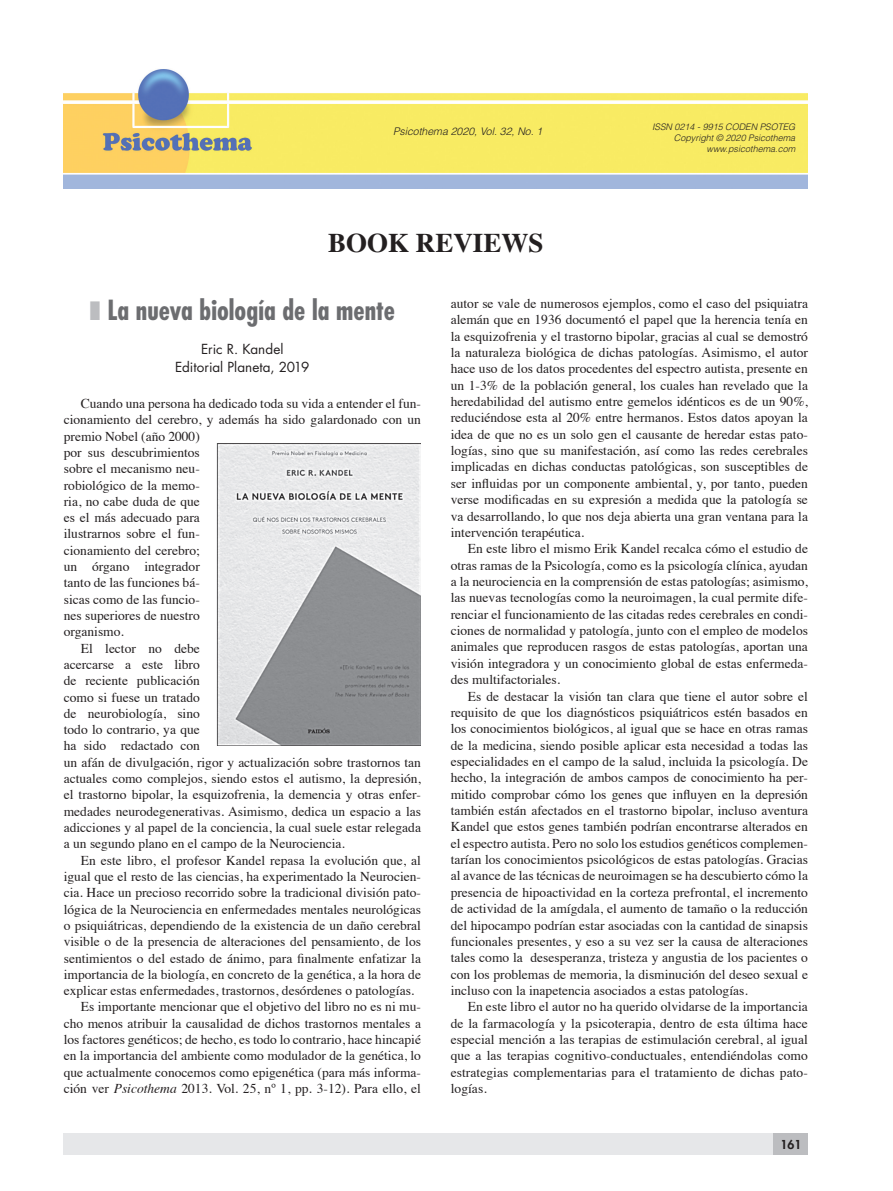
<style>
.page{position:relative;width:893px;height:1191px;background:#fff}
.page>*{position:absolute;margin:0;border:0;box-sizing:border-box;transform-origin:0 0}
.t1{font:700 condensed 27px "Futura Std";color:#6c6d70}
.t2{font:700 27px "Times";color:#231f20}
.t3{font:13.5px/16.4px "Times";color:#231f20;text-align:justify}
.t4{font:13.5px/18px "Futura Std";color:#231f20;text-align:center}
.t5{font:800 12px "Futura Std";color:#231f20}
.t6{font:italic 300 10.5px "Helvetica LT Std";color:#231f20}
.t7{font:italic 300 9px/11.2px "Helvetica LT Std";color:#231f20;text-align:right}
.s1{color:#bcbdc0}
.s2{font-style:italic}
</style>
<div class="page">
<div style="left:64px;top:1133px;width:710px;height:21px;background:#e6e7e9"></div>
<div style="left:774px;top:1133px;width:34px;height:21px;background:#bcbdc0"></div>
<img style="left:64px;top:69px;width:744px;height:119px">
<img style="left:217px;top:443px;width:204px;height:302px">
<p class="t6" style="left:393px;top:125px;width:151px">Psicothema 2020, Vol. 32, No. 1</p>
<h1 class="t2" style="left:328px;top:232px;width:217px">BOOK REVIEWS</h1>
<p class="t7" style="left:652px;top:121px;width:145px">ISSN 0214 - 9915 CODEN PSOTEG<br>Copyright © 2020 Psicothema www.psicothema.com</p>
<h1 class="t1" style="left:90px;top:297px;width:307px"><span class="s1">❚</span> La nueva biología de la mente</h1>
<p class="t4" style="left:175px;top:341px;width:136px">Eric R. Kandel<br>Editorial Planeta, 2019</p>
<p class="t3" style="left:81px;top:396px;width:342px">Cuando una persona ha dedicado toda su vida a entender el fun-</p>
<p class="t3" style="left:64px;top:413px;width:359px">cionamiento del cerebro, y además ha sido galardonado con un</p>
<p class="t3" style="left:64px;top:429px;width:138px">premio Nobel (año 2000)</p>
<p class="t3" style="left:64px;top:445px;width:138px">por sus descubrimientos</p>
<p class="t3" style="left:64px;top:461px;width:138px">sobre el mecanismo neu-</p>
<p class="t3" style="left:64px;top:478px;width:138px">robiológico de la memo-</p>
<p class="t3" style="left:64px;top:494px;width:138px">ria, no cabe duda de que</p>
<p class="t3" style="left:64px;top:510px;width:138px">es el más adecuado para</p>
<p class="t3" style="left:64px;top:527px;width:138px">ilustrarnos sobre el fun-</p>
<p class="t3" style="left:64px;top:543px;width:138px">cionamiento del cerebro;</p>
<p class="t3" style="left:64px;top:559px;width:138px">un órgano integrador</p>
<p class="t3" style="left:64px;top:576px;width:138px">tanto de las funciones bá-</p>
<p class="t3" style="left:64px;top:592px;width:138px">sicas como de las funcio-</p>
<p class="t3" style="left:64px;top:608px;width:138px">nes superiores de nuestro</p>
<p class="t3" style="left:64px;top:625px;width:62px">organismo.</p>
<p class="t3" style="left:81px;top:641px;width:121px">El lector no debe</p>
<p class="t3" style="left:64px;top:657px;width:138px">acercarse a este libro</p>
<p class="t3" style="left:64px;top:673px;width:138px">de reciente publicación</p>
<p class="t3" style="left:64px;top:690px;width:138px">como si fuese un tratado</p>
<p class="t3" style="left:64px;top:706px;width:138px">de neurobiología, sino</p>
<p class="t3" style="left:64px;top:722px;width:138px">todo lo contrario, ya que</p>
<p class="t3" style="left:64px;top:739px;width:138px">ha sido redactado con</p>
<p class="t3" style="left:64px;top:755px;width:359px">un afán de divulgación, rigor y actualización sobre trastornos tan</p>
<p class="t3" style="left:64px;top:771px;width:359px">actuales como complejos, siendo estos el autismo, la depresión,</p>
<p class="t3" style="left:64px;top:788px;width:359px">el trastorno bipolar, la esquizofrenia, la demencia y otras enfer-</p>
<p class="t3" style="left:64px;top:804px;width:359px">medades neurodegenerativas. Asimismo, dedica un espacio a las</p>
<p class="t3" style="left:64px;top:820px;width:359px">adicciones y al papel de la conciencia, la cual suele estar relegada</p>
<p class="t3" style="left:64px;top:836px;width:283px">a un segundo plano en el campo de la Neurociencia.</p>
<p class="t3" style="left:81px;top:853px;width:342px">En este libro, el profesor Kandel repasa la evolución que, al</p>
<p class="t3" style="left:64px;top:869px;width:359px">igual que el resto de las ciencias, ha experimentado la Neurocien-</p>
<p class="t3" style="left:64px;top:885px;width:359px">cia. Hace un precioso recorrido sobre la tradicional división pato-</p>
<p class="t3" style="left:64px;top:902px;width:359px">lógica de la Neurociencia en enfermedades mentales neurológicas</p>
<p class="t3" style="left:64px;top:918px;width:359px">o psiquiátricas, dependiendo de la existencia de un daño cerebral</p>
<p class="t3" style="left:64px;top:934px;width:359px">visible o de la presencia de alteraciones del pensamiento, de los</p>
<p class="t3" style="left:64px;top:951px;width:359px">sentimientos o del estado de ánimo, para finalmente enfatizar la</p>
<p class="t3" style="left:64px;top:967px;width:359px">importancia de la biología, en concreto de la genética, a la hora de</p>
<p class="t3" style="left:64px;top:983px;width:352px">explicar estas enfermedades, trastornos, desórdenes o patologías.</p>
<p class="t3" style="left:81px;top:1000px;width:342px">Es importante mencionar que el objetivo del libro no es ni mu-</p>
<p class="t3" style="left:64px;top:1016px;width:359px">cho menos atribuir la causalidad de dichos trastornos mentales a</p>
<p class="t3" style="left:64px;top:1032px;width:359px">los factores genéticos; de hecho, es todo lo contrario, hace hincapié</p>
<p class="t3" style="left:64px;top:1048px;width:359px">en la importancia del ambiente como modulador de la genética, lo</p>
<p class="t3" style="left:64px;top:1065px;width:359px">que actualmente conocemos como epigenética (para más informa-</p>
<p class="t3" style="left:64px;top:1081px;width:359px">ción ver <span class="s2">Psicothema</span> 2013. Vol. 25, nº 1, pp. 3-12). Para ello, el</p>
<p class="t3" style="left:451px;top:296px;width:359px">autor se vale de numerosos ejemplos, como el caso del psiquiatra alemán que en 1936 documentó el papel que la herencia tenía en la esquizofrenia y el trastorno bipolar, gracias al cual se demostró la naturaleza biológica de dichas patologías. Asimismo, el autor hace uso de los datos procedentes del espectro autista, presente en un 1-3% de la población general, los cuales han revelado que la heredabilidad del autismo entre gemelos idénticos es de un 90%, reduciéndose esta al 20% entre hermanos. Estos datos apoyan la idea de que no es un solo gen el causante de heredar estas pato&shy;logías, sino que su manifestación, así como las redes cerebrales implicadas en dichas conductas patológicas, son susceptibles de ser influidas por un componente ambiental, y, por tanto, pueden verse modificadas en su expresión a medida que la patología se va desarrollando, lo que nos deja abierta una gran ventana para la intervención terapéutica.</p>
<p class="t3" style="left:451px;top:542px;width:359px;text-indent:17px">En este libro el mismo Erik Kandel recalca cómo el estudio de otras ramas de la Psicología, como es la psicología clínica, ayudan a la neurociencia en la comprensión de estas patologías; asimismo, las nuevas tecnologías como la neuroimagen, la cual permite dife&shy;renciar el funcionamiento de las citadas redes cerebrales en condi&shy;ciones de normalidad y patología, junto con el empleo de modelos animales que reproducen rasgos de estas patologías, aportan una visión integradora y un conocimiento global de estas enfermeda&shy;des multifactoriales.</p>
<p class="t3" style="left:451px;top:689px;width:359px;text-indent:17px">Es de destacar la visión tan clara que tiene el autor sobre el requisito de que los diagnósticos psiquiátricos estén basados en los conocimientos biológicos, al igual que se hace en otras ramas de la medicina, siendo posible aplicar esta necesidad a todas las especialidades en el campo de la salud, incluida la psicología. De hecho, la integración de ambos campos de conocimiento ha per&shy;mitido comprobar cómo los genes que influyen en la depresión también están afectados en el trastorno bipolar, incluso aventura Kandel que estos genes también podrían encontrarse alterados en el espectro autista. Pero no solo los estudios genéticos complemen&shy;tarían los conocimientos psicológicos de estas patologías. Gracias al avance de las técnicas de neuroimagen se ha descubierto cómo la presencia de hipoactividad en la corteza prefrontal, el incremento de actividad de la amígdala, el aumento de tamaño o la reducción del hipocampo podrían estar asociadas con la cantidad de sinapsis funcionales presentes, y eso a su vez ser la causa de alteraciones tales como la desesperanza, tristeza y angustia de los pacientes o con los problemas de memoria, la disminución del deseo sexual e incluso con la inapetencia asociados a estas patologías.</p>
<p class="t3" style="left:451px;top:999px;width:359px;text-indent:17px">En este libro el autor no ha querido olvidarse de la importancia de la farmacología y la psicoterapia, dentro de esta última hace especial mención a las terapias de estimulación cerebral, al igual que a las terapias cognitivo-conductuales, entendiéndolas como estrategias complementarias para el tratamiento de dichas pato&shy;logías.</p>
<p class="t5" style="left:780px;top:1138px;width:22px">161</p>
</div>
